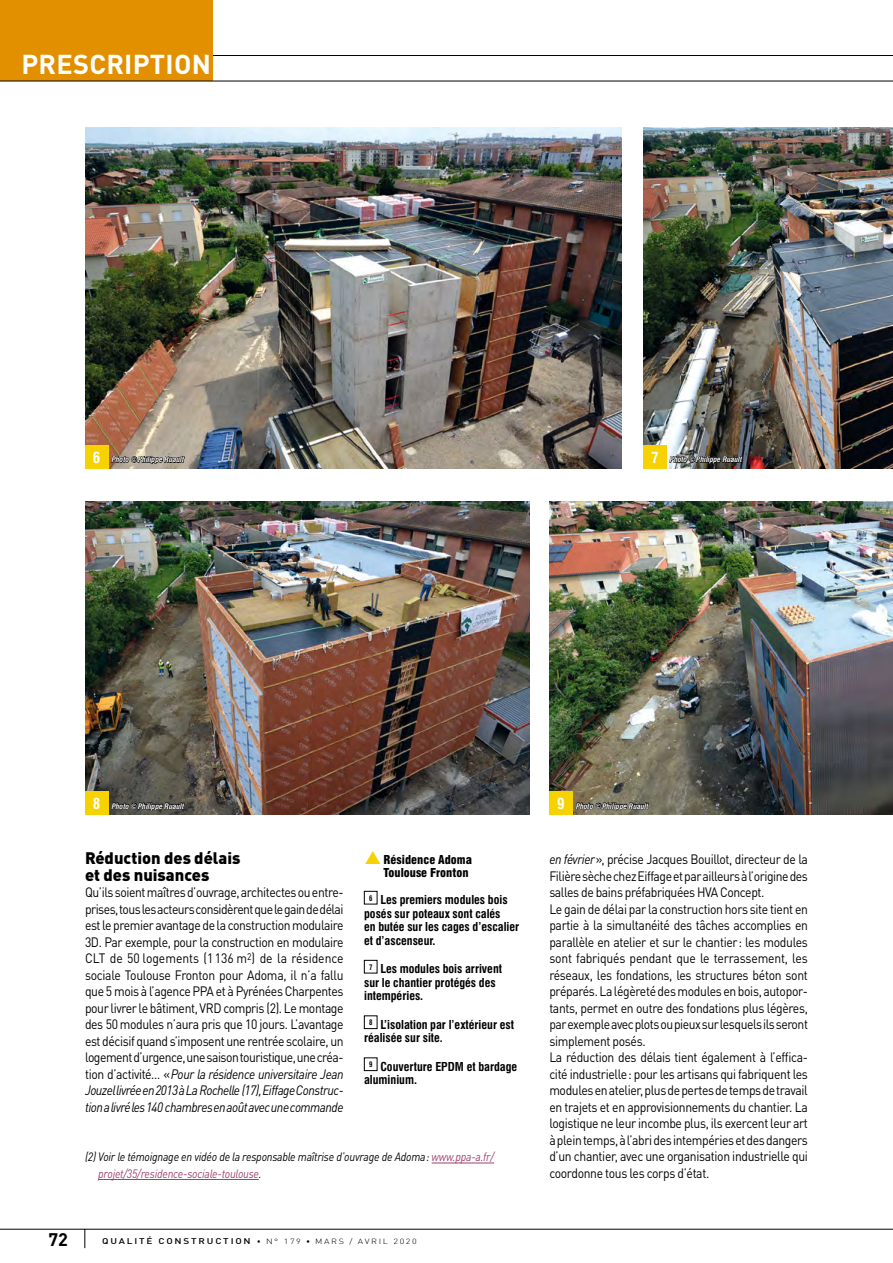
<style>
.page{position:relative;width:893px;height:1263px;background:#fff}
.page>*{position:absolute;margin:0;border:0;box-sizing:border-box;transform-origin:0 0}
.t1{font:700 27px "DINOT";letter-spacing:.01em;color:#fff}
.t2{font:700 18px "DINOT";color:#000}
.t3{font:900 16.5px/16.5px "DINOT";color:#000}
.t4{font:13.5px/16.5px "DINOT";letter-spacing:-.03em;color:#000;text-align:justify;scale:.9 1}
.t5{font:700 condensed 12px/13.5px "Swiss 721 BT";color:#000}
.t6{font:italic 12px/16.5px "DINOT";letter-spacing:-.02em;color:#000;scale:.9 1}
.t7{font:900 condensed 12px/13.5px "Swiss 721 BT";color:#000}
.t8{font:italic 700 condensed 7.5px "Swiss 721 BT";color:#fff}
.t9{font:300 7.5px "DINOT";letter-spacing:.18em;color:#000}
.s1{font-style:normal;font-size:15px}
.s2{font-style:italic}
.s3{color:#9d4070}
.s4{font-weight:500;font-size:8.25px}
</style>
<div class="page">
<hr style="left:0;top:55px;width:893px;height:1px;background:#000">
<svg style="left:85px;top:1230px;width:1px;height:18px"></svg>
<div style="left:0;top:0;width:213px;height:81px;background:#e29000"></div>
<hr style="left:0;top:81px;width:893px;height:1px;background:#000">
<hr style="left:0;top:1229px;width:893px;height:1px;background:#000">
<img style="left:85px;top:128px;width:537px;height:340px">
<img style="left:643px;top:128px;width:250px;height:340px">
<img style="left:549px;top:501px;width:344px;height:314px">
<img style="left:85px;top:501px;width:445px;height:314px">
<div style="left:364px;top:891px;width:13px;height:13px;border:1px solid #000"></div>
<div style="left:364px;top:960px;width:13px;height:13px;border:1px solid #000"></div>
<div style="left:364px;top:1015px;width:13px;height:14px;border:1px solid #000"></div>
<div style="left:364px;top:1057px;width:13px;height:14px;border:1px solid #000"></div>
<hr style="left:432px;top:1163px;width:62px;height:1px;background:#9d4070">
<hr style="left:98px;top:1179px;width:161px;height:1px;background:#9d4070">
<div style="left:85px;top:445px;width:23px;height:23px;background:#f6d200"></div>
<svg style="left:111px;top:451px;width:74px;height:18px"></svg>
<div style="left:85px;top:791px;width:23px;height:24px;background:#f6d200"></div>
<svg style="left:111px;top:797px;width:74px;height:18px"></svg>
<div style="left:643px;top:445px;width:23px;height:23px;background:#f6d200"></div>
<svg style="left:669px;top:451px;width:74px;height:18px"></svg>
<div style="left:549px;top:791px;width:24px;height:24px;background:#f6d200"></div>
<svg style="left:575px;top:797px;width:74px;height:18px"></svg>
<h1 class="t1" style="left:21px;top:47px;width:191px">PRESCRIPTION</h1>
<p class="t8" style="left:93px;top:455px;width:93px"><span class="s1">6</span> Photo ©Philippe Ruault</p>
<p class="t8" style="left:651px;top:455px;width:93px"><span class="s1">7</span> Photo ©Philippe Ruault</p>
<p class="t8" style="left:93px;top:801px;width:93px"><span class="s1">8</span> Photo ©Philippe Ruault</p>
<p class="t3" style="left:85px;top:849px;width:157px">Réduction des délais et des nuisances</p>
<p class="t4" style="left:85px;top:884px;width:289px">Qu’ils soient maîtres d’ouvrage, architectes ou entre&shy;prises, tous les acteurs considèrent que le gain de délai est le premier avantage de la construction modulaire 3D. Par exemple, pour la construction en modulaire CLT de 50 logements (1136 m<sup>2</sup>) de la résidence sociale Toulouse Fronton pour Adoma, il n’a fallu que 5 mois à l’agence PPA et à Pyrénées Charpentes pour livrer le bâtiment, VRD compris (2). Le montage des 50 modules n’aura pris que 10 jours. L’avantage est décisif quand s’imposent une rentrée scolaire, un logement d’urgence, une saison touristique, une créa&shy;tion d’activité… «<span class="s2">Pour la résidence universitaire Jean Jouzel livrée en 2013 à La Rochelle (17), Eiffage Construc&shy;tion a livré les 140 chambres en août avec une commande</span></p>
<p class="t7" style="left:384px;top:853px;width:90px">Résidence Adoma<br>Toulouse Fronton</p>
<p class="t5" style="left:364px;top:893px;width:157px;text-indent:5px"><sup>6</sup> Les premiers modules bois posés sur poteaux sont calés<br>en butée sur les cages d’escalier et d’ascenseur.</p>
<p class="t5" style="left:364px;top:962px;width:139px;text-indent:5px"><sup>7</sup> Les modules bois arrivent sur le chantier protégés des intempéries.</p>
<p class="t5" style="left:364px;top:1018px;width:151px;text-indent:5px"><sup>8</sup> L’isolation par l’extérieur est réalisée sur site.</p>
<p class="t5" style="left:364px;top:1060px;width:155px;text-indent:5px"><sup>9</sup> Couverture EPDM et bardage aluminium.</p>
<p class="t6" style="left:98px;top:1148px;width:441px;text-indent:-13px">(2) Voir le témoignage en vidéo de la responsable maîtrise d’ouvrage de Adoma: <span class="s3">www.ppa-a.fr/ projet/35/residence-sociale-toulouse</span>.</p>
<h2 class="t2" style="left:48px;top:1227px;width:21px">72</h2>
<p class="t9" style="left:102px;top:1237px;width:316px"><span class="s4">QUALITÉ CONSTRUCTION</span> • N° 179 • MARS / AVRIL 2020</p>
<p class="t8" style="left:557px;top:801px;width:93px"><span class="s1">9</span> Photo ©Philippe Ruault</p>
<p class="t4" style="left:549px;top:851px;width:289px;text-align:left"><span class="s2">en février</span>», précise Jacques Bouillot, directeur de la Filière sèche chez Eiffage et par ailleurs à l’origine des salles de bains préfabriquées HVA Concept.<br>Le gain de délai par la construction hors site tient en partie à la simultanéité des tâches accomplies en parallèle en atelier et sur le chantier: les modules sont fabriqués pendant que le terrassement, les réseaux, les fondations, les structures béton sont préparés. La légèreté des modules en bois, autopor&shy;tants, permet en outre des fondations plus légères, par exemple avec plots ou pieux sur lesquels ils seront simplement posés.<br>La réduction des délais tient également à l’effica&shy;cité industrielle: pour les artisans qui fabriquent les modules en atelier, plus de pertes de temps de travail en trajets et en approvisionnements du chantier. La logistique ne leur incombe plus, ils exercent leur art à plein temps, à l’abri des intempéries et des dangers d’un chantier, avec une organisation industrielle qui coordonne tous les corps d’état.</p>
</div>
